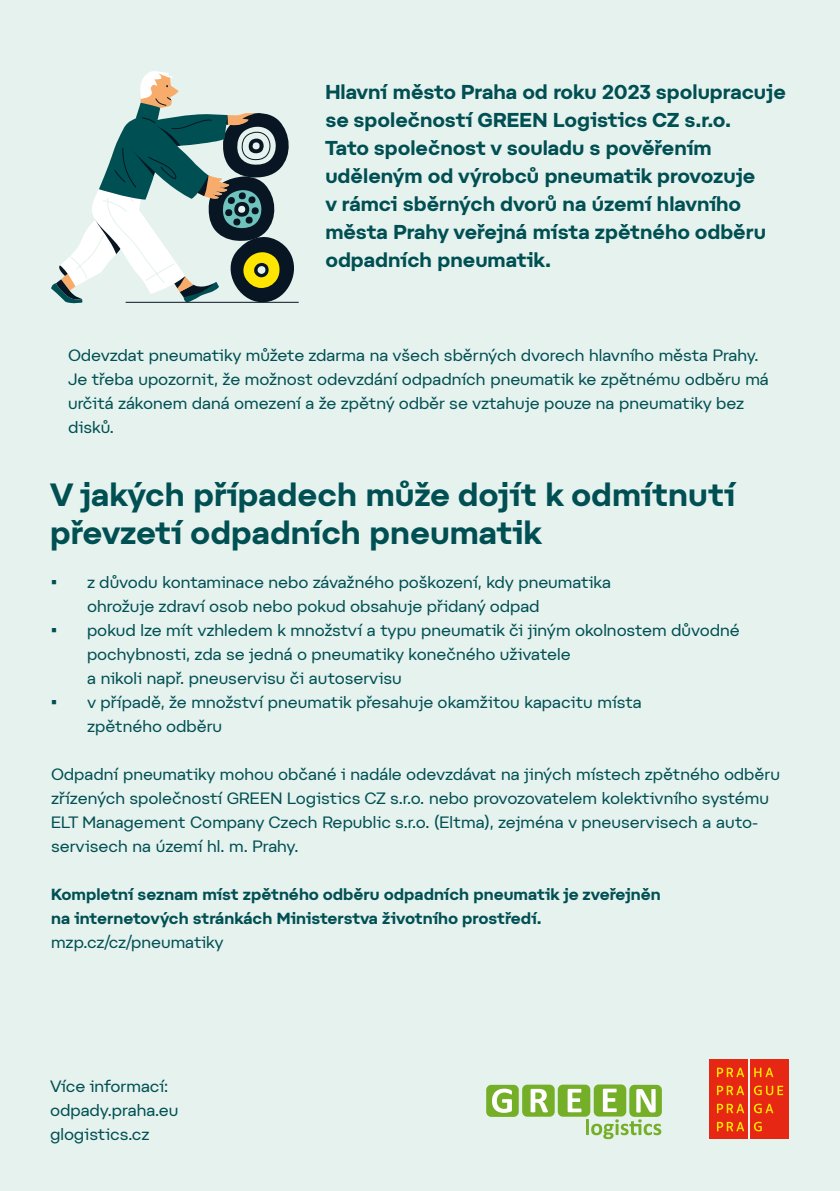
<style>
.page{position:relative;width:840px;height:1191px;background:#fff}
.page>*{position:absolute;margin:0;border:0;box-sizing:border-box;transform-origin:0 0}
.t1{font:700 32px/38px "Praha";color:#004f52}
.t2{font:700 20px/28px "Praha";color:#004f52}
.t3{font:16px/24px "Praha";color:#004f52}
.t4{font:700 16px/24px "Praha";color:#004f52}
</style>
<div class="page">
<div style="left:0;top:0;width:839px;height:1191px;background:#e5f2ee"></div>
<div style="left:709px;top:1059px;width:39px;height:80px;background:#e52713"></div>
<div style="left:749px;top:1059px;width:39px;height:80px;background:#e52713"></div>
<svg style="left:754px;top:1067px;width:19px;height:10px"></svg>
<svg style="left:716px;top:1067px;width:27px;height:10px"></svg>
<svg style="left:716px;top:1085px;width:27px;height:10px"></svg>
<svg style="left:716px;top:1103px;width:27px;height:10px"></svg>
<svg style="left:717px;top:1121px;width:26px;height:10px"></svg>
<svg style="left:753px;top:1121px;width:8px;height:10px"></svg>
<svg style="left:753px;top:1103px;width:20px;height:10px"></svg>
<svg style="left:753px;top:1085px;width:29px;height:10px"></svg>
<div style="left:486px;top:1084px;width:32px;height:32px;background:#74af27;border-radius:5px"></div>
<div style="left:522px;top:1084px;width:32px;height:32px;background:#74af27;border-radius:5px"></div>
<div style="left:557px;top:1084px;width:33px;height:32px;background:#74af27;border-radius:5px"></div>
<div style="left:593px;top:1084px;width:33px;height:32px;background:#74af27;border-radius:5px"></div>
<div style="left:629px;top:1084px;width:32px;height:32px;background:#74af27;border-radius:5px"></div>
<svg style="left:492px;top:1088px;width:19px;height:24px"></svg>
<svg style="left:530px;top:1088px;width:17px;height:24px"></svg>
<svg style="left:567px;top:1088px;width:14px;height:24px"></svg>
<svg style="left:602px;top:1088px;width:14px;height:24px"></svg>
<svg style="left:636px;top:1089px;width:19px;height:23px"></svg>
<svg style="left:586px;top:1119px;width:75px;height:20px"></svg>
<hr style="left:125px;top:302px;width:173px;height:1px;background:#071622">
<svg style="left:51px;top:71px;width:244px;height:233px"></svg>
<p class="t2" style="left:325px;top:78px;width:462px">Hlavní město Praha od roku 2023 spolupracuje se společností GREEN Logistics CZ s.r.o.<br>Tato společnost v souladu s pověřením uděleným od výrobců pneumatik provozuje<br>v rámci sběrných dvorů na území hlavního města Prahy veřejná místa zpětného odběru odpadních pneumatik.</p>
<p class="t3" style="left:68px;top:343px;width:701px">Odevzdat pneumatiky můžete zdarma na všech sběrných dvorech hlavního města Prahy.<br>Je třeba upozornit, že možnost odevzdání odpadních pneumatik ke zpětnému odběru má určitá zákonem daná omezení a že zpětný odběr se vztahuje pouze na pneumatiky bez disků.</p>
<h1 class="t1" style="left:50px;top:475px;width:686px">V jakých případech může dojít k odmítnutí převzetí odpadních pneumatik</h1>
<p class="t3" style="left:87px;top:569px;width:525px;text-indent:-36px">• z důvodu kontaminace nebo závažného poškození, kdy pneumatika ohrožuje zdraví osob nebo pokud obsahuje přidaný odpad</p>
<p class="t3" style="left:87px;top:617px;width:654px;text-indent:-36px">• pokud lze mít vzhledem k množství a typu pneumatik či jiným okolnostem důvodné pochybnosti, zda se jedná o pneumatiky konečného uživatele<br>a nikoli např. pneuservisu či autoservisu</p>
<p class="t3" style="left:87px;top:689px;width:555px;text-indent:-36px">• v případě, že množství pneumatik přesahuje okamžitou kapacitu místa zpětného odběru</p>
<p class="t3" style="left:51px;top:761px;width:730px">Odpadní pneumatiky mohou občané i nadále odevzdávat na jiných místech zpětného odběru zřízených společností GREEN Logistics CZ s.r.o. nebo provozovatelem kolektivního systému ELT Management Company Czech Republic s.r.o. (Eltma), zejména v pneuservisech a auto&shy;servisech na území hl. m. Prahy.</p>
<p class="t4" style="left:51px;top:881px;width:610px">Kompletní seznam míst zpětného odběru odpadních pneumatik je zveřejněn na internetových stránkách Ministerstva životního prostředí.</p>
<p class="t3" style="left:51px;top:929px;width:174px">mzp.cz/cz/pneumatiky</p>
<p class="t3" style="left:50px;top:1074px;width:130px">Více informací: odpady.praha.eu glogistics.cz</p>
</div>
